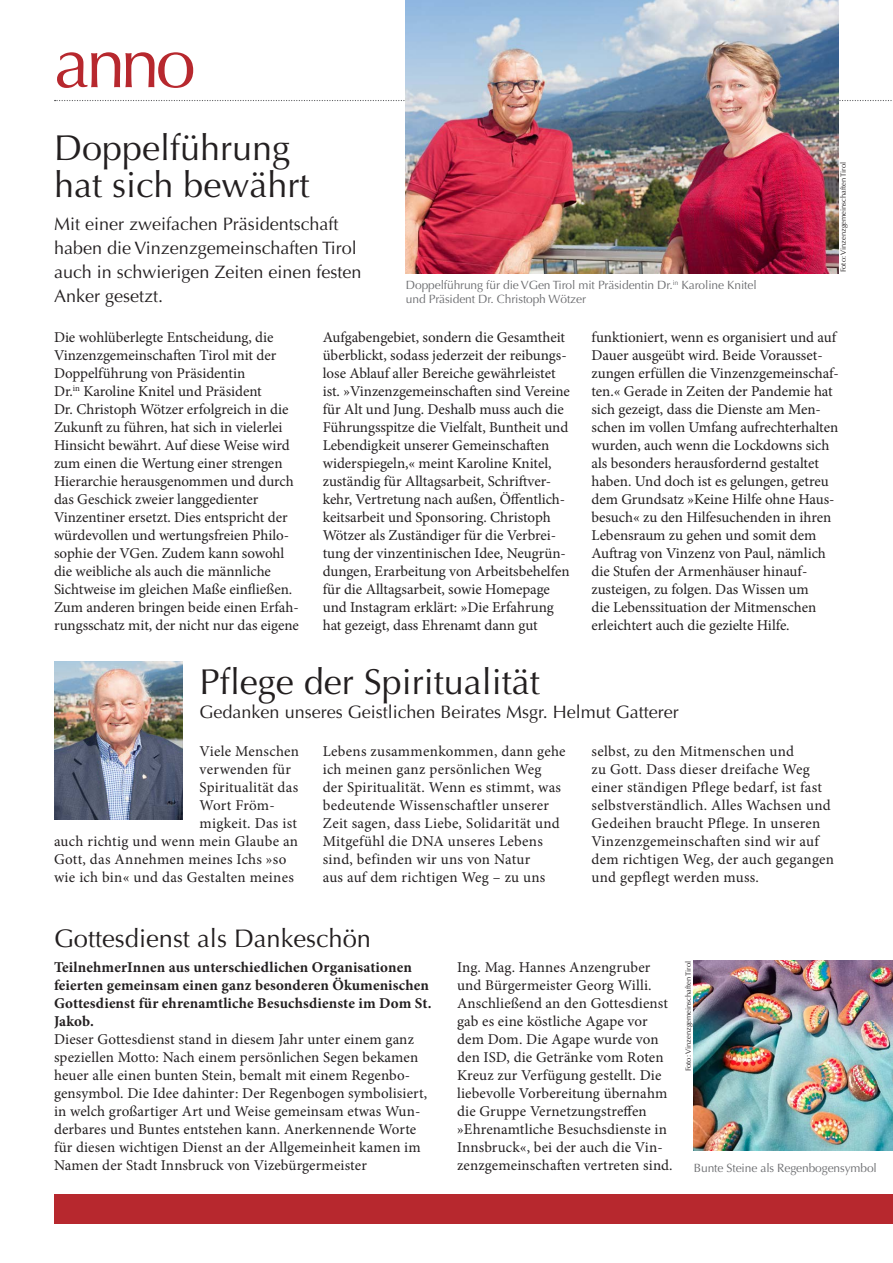
<style>
.page{position:relative;width:893px;height:1263px;background:#fff}
.page>*{position:absolute;margin:0;border:0;box-sizing:border-box;transform-origin:0 0}
.t1{font:72px "Optima";color:#b7282e}
.t2{font:36px/37.5px "Optima";color:#231f20}
.t3{font:25.5px "Optima";color:#231f20}
.t4{font:18px/24px "Optima";color:#231f20}
.t5{font:15px/18px "Minion Pro";color:#231f20}
.t6{font:15px/18px "Minion Pro";letter-spacing:.02em;color:#231f20}
.t7{font:700 15px/18px "Minion Pro";letter-spacing:.01em;color:#231f20}
.t8{font:12px/14.4px "Optima";letter-spacing:-.01em;color:#6c6d70}
.t9{font:7.5px "Optima";color:#231f20}
</style>
<div class="page">
<div style="left:54px;top:1194px;width:839px;height:29px;background:#b7282e"></div>
<svg style="left:55px;top:100px;width:837px;height:1px"></svg>
<img style="left:54px;top:661px;width:129px;height:158px">
<img style="left:406px;top:0;width:433px;height:273px">
<img style="left:694px;top:961px;width:199px;height:189px">
<h1 class="t1" style="left:54px;top:21px;width:143px">anno</h1>
<h2 class="t2" style="left:54px;top:129px;width:257px">Doppelführung hat sich bewährt</h2>
<p class="t4" style="left:54px;top:212px;width:309px">Mit einer zweifachen Präsidentschaft haben die Vinzenzgemeinschaften Tirol auch in schwierigen Zeiten einen festen Anker gesetzt.</p>
<p class="t8" style="left:406px;top:278px;width:352px">Doppelführung für die VGen Tirol mit Präsidentin Dr.<sup>in</sup> Karoline Knitel und Präsident Dr. Christoph Wötzer</p>
<p class="t9" style="left:839px;top:272px;width:111px;rotate:-90deg">Foto: Vinzenzgemeinschaften Tirol</p>
<p class="t5" style="left:54px;top:328px;width:246px">Die wohlüberlegte Entscheidung, die Vinzenzgemeinschaften Tirol mit der Doppelführung von Präsidentin<br>Dr.<sup>in</sup> Karoline Knitel und Präsident<br>Dr. Christoph Wötzer erfolgreich in die Zukunft zu führen, hat sich in vielerlei Hinsicht bewährt. Auf diese Weise wird zum einen die Wertung einer strengen Hierarchie herausgenommen und durch das Geschick zweier langgedienter Vinzentiner ersetzt. Dies entspricht der würdevollen und wertungsfreien Philo&shy;sophie der VGen. Zudem kann sowohl die weibliche als auch die männliche Sichtweise im gleichen Maße einfließen.<br>Zum anderen bringen beide einen Erfah&shy;rungsschatz mit, der nicht nur das eigene</p>
<p class="t5" style="left:323px;top:328px;width:249px">Aufgabengebiet, sondern die Gesamtheit überblickt, sodass jederzeit der reibungs&shy;lose Ablauf aller Bereiche gewährleistet ist. »Vinzenzgemeinschaften sind Vereine für Alt und Jung. Deshalb muss auch die Führungsspitze die Vielfalt, Buntheit und Lebendigkeit unserer Gemeinschaften widerspiegeln,« meint Karoline Knitel, zuständig für Alltagsarbeit, Schriftver&shy;kehr, Vertretung nach außen, Öffentlich&shy;keitsarbeit und Sponsoring. Christoph Wötzer als Zuständiger für die Verbrei&shy;tung der vinzentinischen Idee, Neugrün&shy;dungen, Erarbeitung von Arbeitsbehelfen für die Alltagsarbeit, sowie Homepage und Instagram erklärt: »Die Erfahrung hat gezeigt, dass Ehrenamt dann gut</p>
<p class="t5" style="left:591px;top:328px;width:249px">funktioniert, wenn es organisiert und auf Dauer ausgeübt wird. Beide Vorausset&shy;zungen erfüllen die Vinzenzgemeinschaf&shy;ten.« Gerade in Zeiten der Pandemie hat sich gezeigt, dass die Dienste am Men&shy;schen im vollen Umfang aufrechterhalten wurden, auch wenn die Lockdowns sich als besonders herausfordernd gestaltet haben. Und doch ist es gelungen, getreu dem Grundsatz »Keine Hilfe ohne Haus&shy;besuch« zu den Hilfesuchenden in ihren Lebensraum zu gehen und somit dem Auftrag von Vinzenz von Paul, nämlich die Stufen der Armenhäuser hinauf&shy;zusteigen, zu folgen. Das Wissen um<br>die Lebenssituation der Mitmenschen erleichtert auch die gezielte Hilfe.</p>
<h2 class="t2" style="left:200px;top:664px;width:342px">Pflege der Spiritualität</h2>
<p class="t4" style="left:200px;top:700px;width:481px">Gedanken unseres Geistlichen Beirates Msgr. Helmut Gatterer</p>
<p class="t5" style="left:200px;top:742px;width:101px">Viele Menschen</p>
<p class="t6" style="left:200px;top:760px;width:93px">verwenden für</p>
<p class="t6" style="left:200px;top:778px;width:100px">Spiritualität das</p>
<p class="t5" style="left:200px;top:796px;width:77px">Wort Fröm-</p>
<p class="t6" style="left:200px;top:814px;width:99px">migkeit. Das ist</p>
<p class="t6" style="left:54px;top:832px;width:246px">auch richtig und wenn mein Glaube an</p>
<p class="t5" style="left:54px;top:850px;width:234px">Gott, das Annehmen meines Ichs »so</p>
<p class="t6" style="left:54px;top:868px;width:241px">wie ich bin« und das Gestalten meines</p>
<p class="t6" style="left:323px;top:742px;width:244px">Lebens zusammenkommen, dann gehe ich meinen ganz persönlichen Weg der Spiritualität. Wenn es stimmt, was bedeutende Wissenschaftler unserer Zeit sagen, dass Liebe, Solidarität und Mitgefühl die DNA unseres Lebens sind, befinden wir uns von Natur<br>aus auf dem richtigen Weg – zu uns</p>
<p class="t6" style="left:591px;top:742px;width:244px">selbst, zu den Mitmenschen und<br>zu Gott. Dass dieser dreifache Weg einer ständigen Pflege bedarf, ist fast selbstverständlich. Alles Wachsen und Gedeihen braucht Pflege. In unseren Vinzenzgemeinschaften sind wir auf dem richtigen Weg, der auch gegangen und gepflegt werden muss.</p>
<h3 class="t3" style="left:54px;top:923px;width:319px">Gottesdienst als Dankeschön</h3>
<p class="t7" style="left:54px;top:958px;width:379px">TeilnehmerInnen aus unterschiedlichen Organisationen feierten gemeinsam einen ganz besonderen Ökumenischen Gottesdienst für ehrenamtliche Besuchsdienste im Dom St.<br>Jakob.</p>
<p class="t5" style="left:54px;top:1030px;width:375px">Dieser Gottesdienst stand in diesem Jahr unter einem ganz speziellen Motto: Nach einem persönlichen Segen bekamen heuer alle einen bunten Stein, bemalt mit einem Regenbo&shy;gensymbol. Die Idee dahinter: Der Regenbogen symbolisiert, in welch großartiger Art und Weise gemeinsam etwas Wun&shy;derbares und Buntes entstehen kann. Anerkennende Worte für diesen wichtigen Dienst an der Allgemeinheit kamen im Namen der Stadt Innsbruck von Vizebürgermeister</p>
<p class="t5" style="left:457px;top:958px;width:217px">Ing. Mag. Hannes Anzengruber und Bürgermeister Georg Willi.<br>Anschließend an den Gottesdienst gab es eine köstliche Agape vor dem Dom. Die Agape wurde von den ISD, die Getränke vom Roten<br>Kreuz zur Verfügung gestellt. Die liebevolle Vorbereitung übernahm die Gruppe Vernetzungstreffen »Ehrenamtliche Besuchsdienste in<br>Innsbruck«, bei der auch die Vin&shy;zenzgemeinschaften vertreten sind.</p>
<p class="t9" style="left:684px;top:1071px;width:111px;rotate:-90deg">Foto: Vinzenzgemeinschaften Tirol</p>
<p class="t8" style="left:694px;top:1160px;width:184px">Bunte Steine als Regenbogensymbol</p>
</div>
